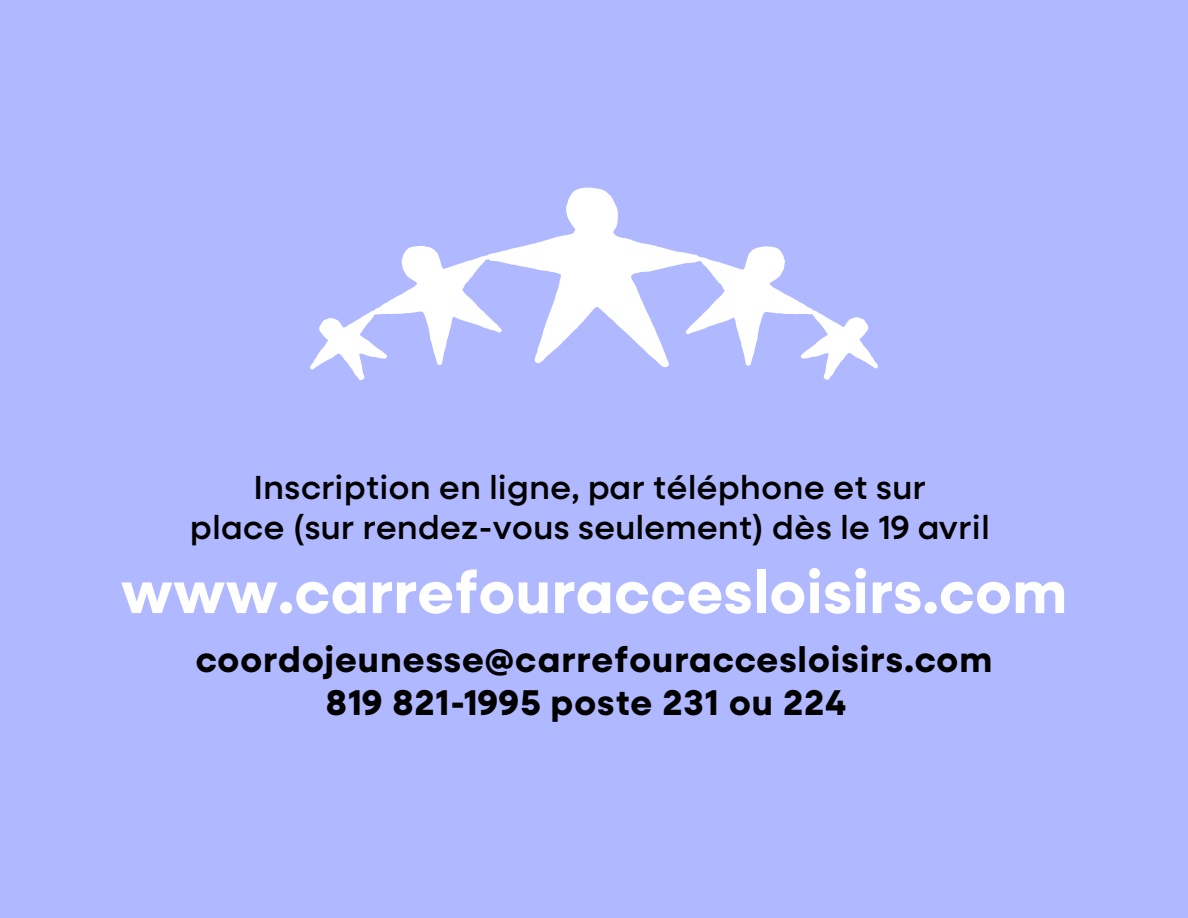
<style>
.page{position:relative;width:1188px;height:918px;background:#b0b8ff}
.page>*{position:absolute;margin:0;border:0;box-sizing:border-box;transform-origin:0 0}
.t1{font:700 60px "Neulis Sans";letter-spacing:.01em;color:#fff}
.t2{font:700 35.85px/43px "Neulis Sans";letter-spacing:.03em;color:#000;text-align:center}
.t3{font:500 33.45px/40.2px "Neulis Sans";letter-spacing:.015em;color:#000;text-align:center}
</style>
<div class="page">
<svg style="left:310px;top:187px;width:568px;height:193px"></svg>
<p class="t3" style="left:190px;top:466px;width:801px">Inscription en ligne, par téléphone et sur<br>place (sur rendez-vous seulement) dès le 19 avril</p>
<h1 class="t1" style="left:121px;top:548px;width:948px">www.carrefouraccesloisirs.com</h1>
<p class="t2" style="left:196px;top:636px;width:798px">coordojeunesse@carrefouraccesloisirs.com<br>819 821-1995 poste 231 ou 224</p>
</div>
